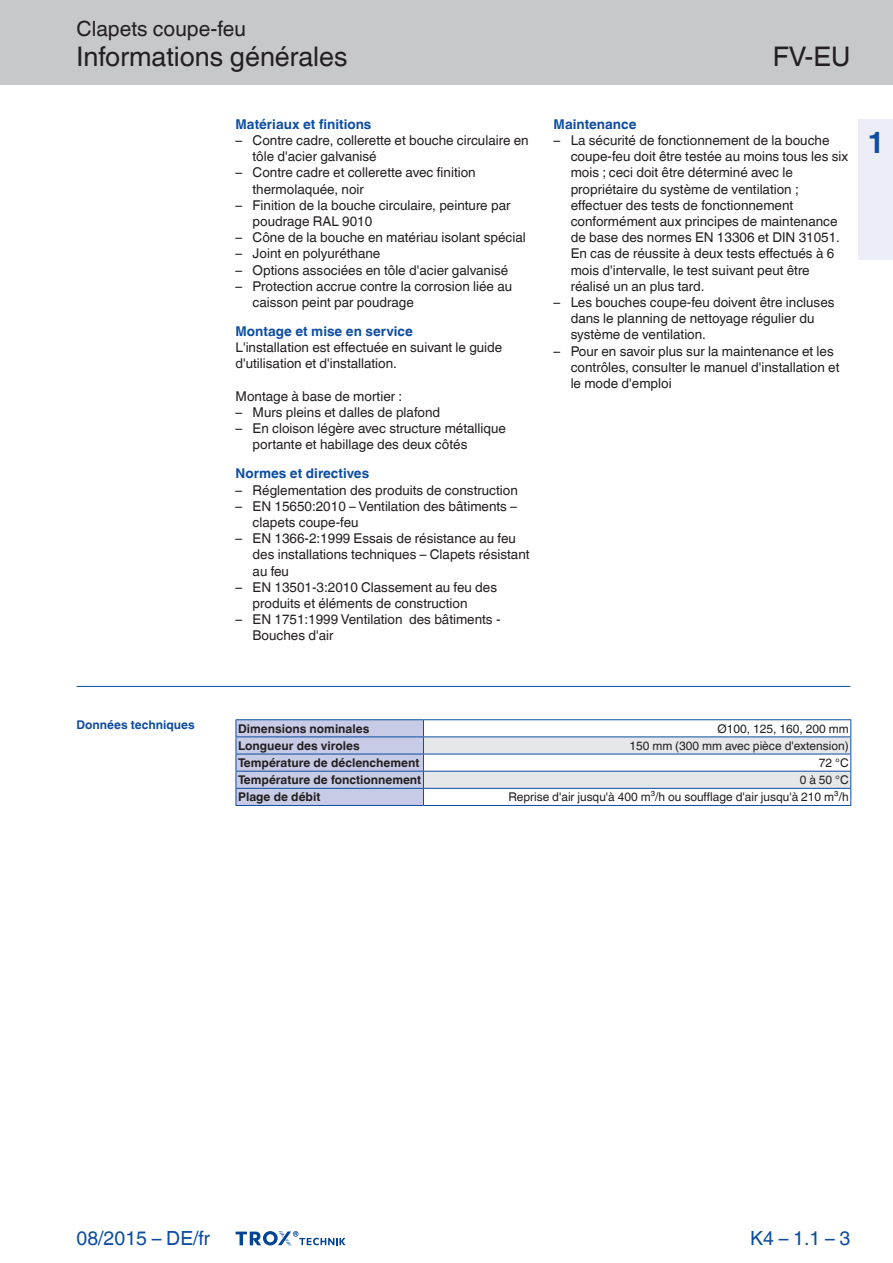
<style>
.page{position:relative;width:893px;height:1263px;background:#fff}
.page>*{position:absolute;margin:0;border:0;box-sizing:border-box;transform-origin:0 0}
.t1{font:700 30px "TROX Helvetica";color:#0d4da1}
.t2{font:27px "TROX Helvetica";color:#231f20}
.t3{font:21px "TROX Helvetica";color:#231f20}
.t4{font:19.5px "TROX Helvetica";color:#0d4da1}
.t5{font:13.5px/16.2px "TROX Helvetica";color:#231f20}
.t6{font:700 13.5px "TROX Helvetica";color:#0d4da1}
.t7{font:12px "TROX Helvetica";color:#231f20}
.t8{font:700 12px "TROX Helvetica";color:#231f20}
.t9{font:700 12px "TROX Helvetica";color:#0d4da1}
</style>
<div class="page">
<div style="left:0;top:0;width:893px;height:85px;background:#c7c8ca"></div>
<div style="left:859px;top:119px;width:34px;height:140px;background:#ecedf6"></div>
<hr style="left:77px;top:686px;width:773px;height:1px;background:#0d4da1">
<hr style="left:236px;top:719px;width:187px;height:1px;background:#0d4da1">
<hr style="left:423px;top:719px;width:428px;height:1px;background:#0d4da1">
<hr style="left:236px;top:805px;width:187px;height:1px;background:#0d4da1">
<hr style="left:423px;top:805px;width:428px;height:1px;background:#0d4da1">
<svg style="left:236px;top:720px;width:615px;height:85px"></svg>
<svg style="left:236px;top:1231px;width:110px;height:15px"></svg>
<h3 class="t3" style="left:77px;top:17px;width:171px">Clapets coupe-feu</h3>
<h2 class="t2" style="left:77px;top:41px;width:273px">Informations générales</h2>
<h2 class="t2" style="left:773px;top:41px;width:79px">FV-EU</h2>
<p class="t6" style="left:236px;top:116px;width:137px">Matériaux et finitions</p>
<p class="t5" style="left:253px;top:132px;width:278px;text-indent:-17px">– Contre cadre, collerette et bouche circulaire en tôle d'acier galvanisé</p>
<p class="t5" style="left:253px;top:165px;width:225px;text-indent:-17px">– Contre cadre et collerette avec finition thermolaquée, noir</p>
<p class="t5" style="left:253px;top:197px;width:259px;text-indent:-17px">– Finition de la bouche circulaire, peinture par poudrage RAL 9010</p>
<p class="t5" style="left:236px;top:229px;width:292px">– Cône de la bouche en matériau isolant spécial</p>
<p class="t5" style="left:236px;top:246px;width:146px">– Joint en polyuréthane</p>
<p class="t5" style="left:236px;top:262px;width:274px">– Options associées en tôle d'acier galvanisé</p>
<p class="t5" style="left:253px;top:278px;width:261px;text-indent:-17px">– Protection accrue contre la corrosion liée au caisson peint par poudrage</p>
<p class="t6" style="left:236px;top:323px;width:179px">Montage et mise en service</p>
<p class="t5" style="left:236px;top:339px;width:268px">L'installation est effectuée en suivant le guide d'utilisation et d'installation.</p>
<p class="t5" style="left:236px;top:388px;width:168px">Montage à base de mortier :</p>
<p class="t5" style="left:236px;top:404px;width:206px">– Murs pleins et dalles de plafond</p>
<p class="t5" style="left:253px;top:420px;width:255px;text-indent:-17px">– En cloison légère avec structure métallique portante et habillage des deux côtés</p>
<p class="t6" style="left:236px;top:466px;width:135px">Normes et directives</p>
<p class="t5" style="left:236px;top:482px;width:284px">– Réglementation des produits de construction</p>
<p class="t5" style="left:253px;top:498px;width:266px;text-indent:-17px">– EN 15650:2010 – Ventilation des bâtiments – clapets coupe-feu</p>
<p class="t5" style="left:253px;top:530px;width:278px;text-indent:-17px">– EN 1366-2:1999 Essais de résistance au feu des installations techniques – Clapets résistant au feu</p>
<p class="t5" style="left:253px;top:579px;width:246px;text-indent:-17px">– EN 13501-3:2010 Classement au feu des produits et éléments de construction</p>
<p class="t5" style="left:253px;top:611px;width:249px;text-indent:-17px">– EN 1751:1999 Ventilation des bâtiments -<br>Bouches d'air</p>
<p class="t6" style="left:554px;top:116px;width:84px">Maintenance</p>
<p class="t5" style="left:571px;top:132px;width:279px;text-indent:-17px">– La sécurité de fonctionnement de la bouche coupe-feu doit être testée au moins tous les six mois ; ceci doit être déterminé avec le propriétaire du système de ventilation ; effectuer des tests de fonctionnement conformément aux principes de maintenance de base des normes EN 13306 et DIN 31051.<br>En cas de réussite à deux tests effectués à 6 mois d'intervalle, le test suivant peut être réalisé un an plus tard.</p>
<p class="t5" style="left:571px;top:294px;width:265px;text-indent:-17px">– Les bouches coupe-feu doivent être incluses dans le planning de nettoyage régulier du système de ventilation.</p>
<p class="t5" style="left:571px;top:343px;width:270px;text-indent:-17px">– Pour en savoir plus sur la maintenance et les contrôles, consulter le manuel d'installation et le mode d'emploi</p>
<h1 class="t1" style="left:867px;top:125px;width:19px">1</h1>
<p class="t9" style="left:77px;top:718px;width:120px">Données techniques</p>
<p class="t8" style="left:238px;top:721px;width:133px">Dimensions nominales</p>
<p class="t7" style="left:718px;top:721px;width:133px">Ø100, 125, 160, 200 mm</p>
<p class="t8" style="left:238px;top:739px;width:123px">Longueur des viroles</p>
<p class="t7" style="left:629px;top:739px;width:221px">150 mm (300 mm avec pièce d'extension)</p>
<p class="t8" style="left:238px;top:756px;width:183px">Température de déclenchement</p>
<p class="t7" style="left:819px;top:756px;width:31px">72 °C</p>
<p class="t8" style="left:238px;top:773px;width:185px">Température de fonctionnement</p>
<p class="t7" style="left:800px;top:773px;width:50px">0à50°C</p>
<p class="t8" style="left:238px;top:790px;width:84px">Plage de débit</p>
<p class="t7" style="left:508px;top:790px;width:342px">Reprise d'air jusqu'à 400 m³/h ou soufflage d'air jusqu'à 210 m³/h</p>
<h3 class="t4" style="left:77px;top:1227px;width:135px">08/2015 – DE/fr</h3>
<h3 class="t4" style="left:750px;top:1227px;width:102px">K4 – 1.1 – 3</h3>
</div>
